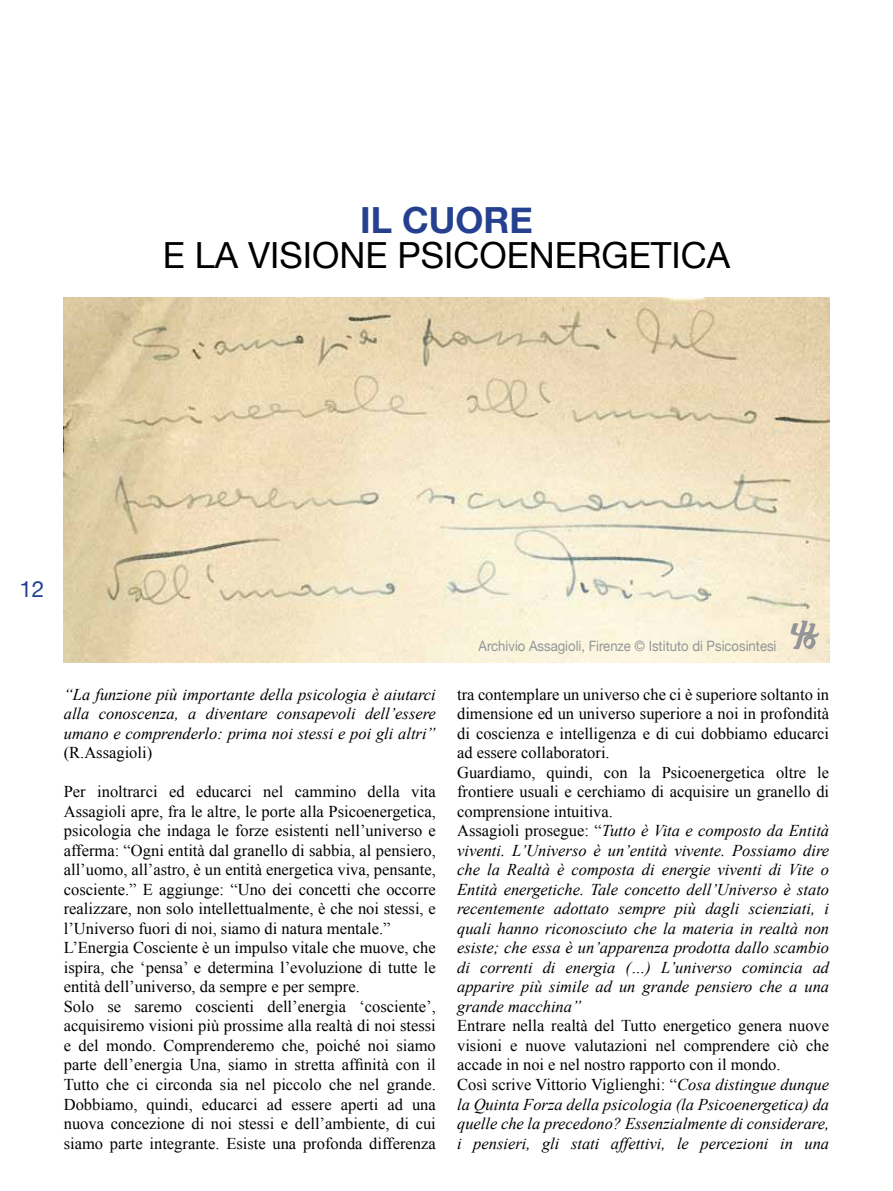
<style>
.page{position:relative;width:893px;height:1191px;background:#fff}
.page>*{position:absolute;margin:0;border:0;box-sizing:border-box;transform-origin:0 0}
.t1{font:36px "Helvetica Neue";color:#000}
.t2{font:700 36px "Helvetica Neue";color:#25408f}
.t3{font:22.5px "Helvetica Neue";color:#25408f}
.t4{font:italic 16.5px/19.5px "Times New Roman";color:#000}
.t5{font:16.5px/19.5px "Times New Roman";color:#000}
.t6{font:14.25px "Helvetica Neue";color:#939598;scale:.92 1}
.s1{font-style:normal}
</style>
<div class="page">
<img style="left:64px;top:298px;width:765px;height:364px">
<img style="left:789px;top:619px;width:31px;height:32px">
<h1 class="t2" style="left:360px;top:192px;width:174px">IL CUORE</h1>
<h1 class="t1" style="left:163px;top:229px;width:569px">E LA VISIONE PSICOENERGETICA</h1>
<h2 class="t3" style="left:19px;top:573px;width:27px">12</h2>
<p class="t4" style="left:64px;top:684px;width:374px;text-align:justify">“La funzione più importante della psicologia è aiutarci alla conoscenza, a diventare consapevoli dell’essere umano e comprenderlo: prima noi stessi e poi gli altri”</p>
<p class="t5" style="left:64px;top:743px;width:90px">(R.Assagioli)</p>
<p class="t5" style="left:64px;top:782px;width:374px">Per inoltrarci ed educarci nel cammino della vita Assagioli apre, fra le altre, le porte alla Psicoenergetica, psicologia che indaga le forze esistenti nell’universo e afferma: “Ogni entità dal granello di sabbia, al pensiero, all’uomo, all’astro, è un entità energetica viva, pensante, cosciente.” E aggiunge: “Uno dei concetti che occorre realizzare, non solo intellettualmente, è che noi stessi, e l’Universo fuori di noi, siamo di natura mentale.” L’Energia Cosciente è un impulso vitale che muove, che ispira, che ‘pensa’ e determina l’evoluzione di tutte le entità dell’universo, da sempre e per sempre.<br>Solo se saremo coscienti dell’energia ‘cosciente’, acquisiremo visioni più prossime alla realtà di noi stessi e del mondo. Comprenderemo che, poiché noi siamo parte dell’energia Una, siamo in stretta affinità con il Tutto che ci circonda sia nel piccolo che nel grande.<br>Dobbiamo, quindi, educarci ad essere aperti ad una nuova concezione di noi stessi e dell’ambiente, di cui siamo parte integrante. Esiste una profonda differenza</p>
<p class="t6" style="left:479px;top:635px;width:325px">Archivio Assagioli, Firenze © Istituto di Psicosintesi</p>
<p class="t4" style="left:457px;top:684px;width:374px"><span class="s1">tra contemplare un universo che ci è superiore soltanto in dimensione ed un universo superiore a noi in profondità di coscienza e intelligenza e di cui dobbiamo educarci ad essere collaboratori.<br>Guardiamo, quindi, con la Psicoenergetica oltre le frontiere usuali e cerchiamo di acquisire un granello di comprensione intuitiva.<br>Assagioli prosegue: “</span>Tutto è Vita e composto da Entità viventi. L’Universo è un’entità vivente. Possiamo dire che la Realtà è composta di energie viventi di Vite o Entità energetiche. Tale concetto dell’Universo è stato recentemente adottato sempre più dagli scienziati, i quali hanno riconosciuto che la materia in realtà non esiste; che essa è un’apparenza prodotta dallo scambio di correnti di energia (…) L’universo comincia ad apparire più simile ad un grande pensiero che a una grande macchina”</p>
<p class="t4" style="left:457px;top:1015px;width:374px"><span class="s1">Entrare nella realtà del Tutto energetico genera nuove visioni e nuove valutazioni nel comprendere ciò che accade in noi e nel nostro rapporto con il mondo.<br>Così scrive Vittorio Viglienghi: “</span>Cosa distingue dunque la Quinta Forza della psicologia (la Psicoenergetica) da quelle che la precedono? Essenzialmente di considerare, i pensieri, gli stati affettivi, le percezioni in una</p>
</div>
